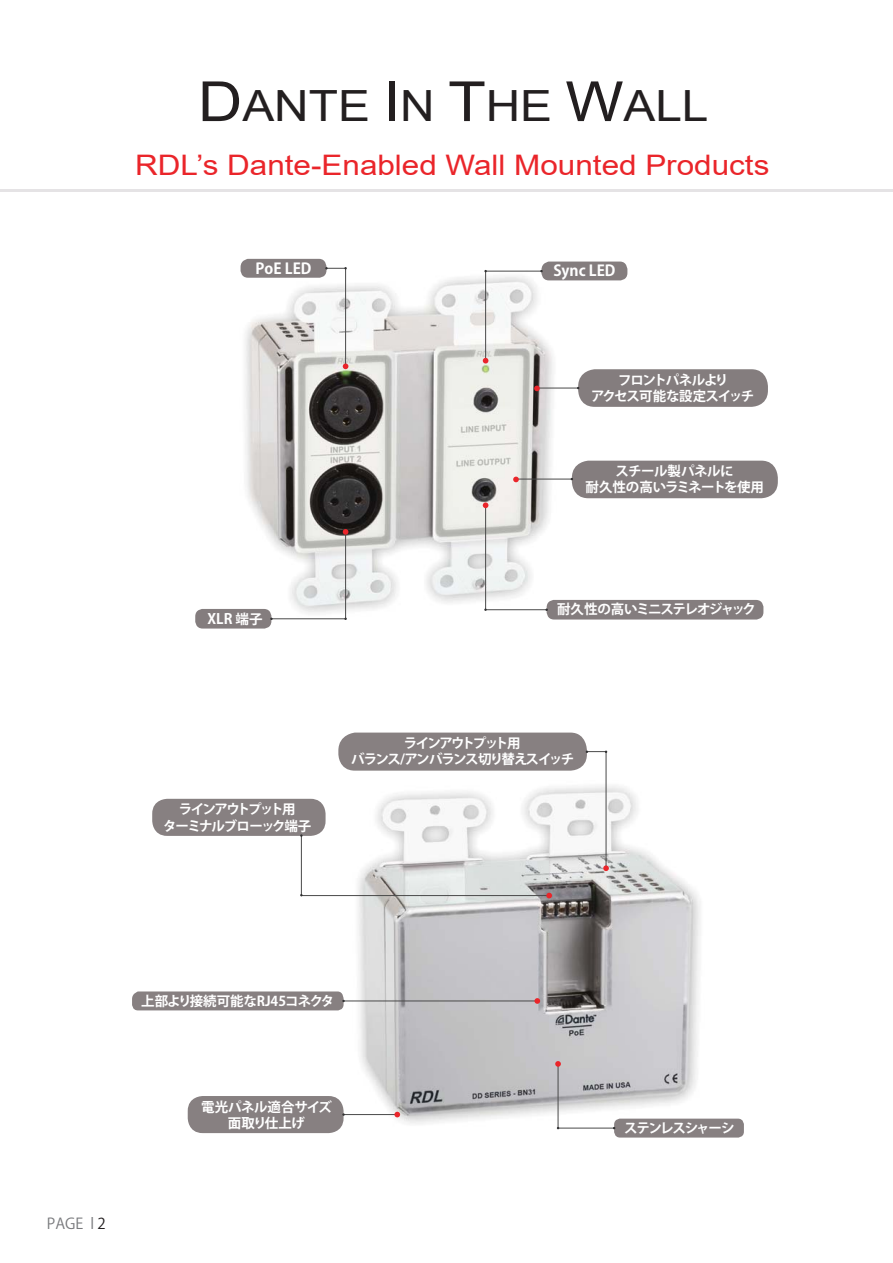
<style>
.page{position:relative;width:893px;height:1263px;background:#fff}
.page>*{position:absolute;margin:0;border:0;box-sizing:border-box;transform-origin:0 0}
.t1{font:43.05px "Arial";color:#231f20;scale:1.11 1}
.t2{font:28.35px "Arial";color:#ea252a;scale:1.11 1}
.t3{font:15px "Koz Go Pro Bold 90 msp RKSJ H";color:#fff}
.t4{font:15px "Koz Go Pro Regular 90 msp RKSJ H";color:#797a7d}
.t5{font:14.25px "Koz Go Pro Bold 90 msp RKSJ H";color:#fff}
.t6{font:13.5px/16.2px "Koz Go Pro Bold 90 msp RKSJ H";letter-spacing:-.09em;color:#fff;text-align:center}
.t7{font:13.5px/16.2px "Koz Go Pro Bold 90 msp RKSJ H";letter-spacing:-.02em;color:#fff;text-align:center}
.t8{font:13.5px/16.2px "Koz Go Pro Bold 90 msp RKSJ H";letter-spacing:-.13em;color:#fff;text-align:center}
.t9{font:13.5px/16.2px "Koz Go Pro Bold 90 msp RKSJ H";letter-spacing:-.03em;color:#fff;text-align:center}
.t10{font:13.5px/16.2px "Koz Go Pro Bold 90 msp RKSJ H";letter-spacing:-.11em;color:#fff;text-align:center}
.s1{font-size:55.35px}
.s2{font-size:13.5px}
.s3{color:#231f20}
</style>
<div class="page">
<div style="left:338px;top:733px;width:249px;height:38px;background:#878081;border-radius:17px"></div>
<div style="left:188px;top:1096px;width:156px;height:37px;background:#878081;border-radius:15px"></div>
<hr style="left:0;top:189px;width:892px;height:3px;background:#e5e3e5">
<img style="left:353px;top:780px;width:352px;height:348px">
<hr style="left:558px;top:1064px;width:1px;height:64px;background:#494949">
<hr style="left:301px;top:836px;width:1px;height:60px;background:#494949">
<hr style="left:606px;top:752px;width:1px;height:118px;background:#494949">
<hr style="left:558px;top:1128px;width:56px;height:1px;background:#494949">
<hr style="left:344px;top:1114px;width:54px;height:1px;background:#494949">
<hr style="left:344px;top:1001px;width:194px;height:1px;background:#494949">
<hr style="left:301px;top:895px;width:249px;height:1px;background:#494949">
<svg style="left:555px;top:1061px;width:6px;height:6px"></svg>
<svg style="left:603px;top:865px;width:6px;height:6px"></svg>
<svg style="left:394px;top:1112px;width:6px;height:5px"></svg>
<svg style="left:534px;top:998px;width:6px;height:6px"></svg>
<svg style="left:546px;top:893px;width:6px;height:5px"></svg>
<div style="left:614px;top:1119px;width:130px;height:19px;background:#878081;border-radius:6px"></div>
<div style="left:152px;top:799px;width:174px;height:37px;background:#878081;border-radius:15px"></div>
<svg style="left:586px;top:751px;width:21px;height:2px"></svg>
<img style="left:240px;top:271px;width:318px;height:348px">
<div style="left:541px;top:262px;width:86px;height:18px;background:#847d7e;border-radius:8px"></div>
<hr style="left:345px;top:532px;width:1px;height:87px;background:#494949">
<hr style="left:345px;top:269px;width:1px;height:99px;background:#494949">
<hr style="left:485px;top:503px;width:1px;height:107px;background:#494949">
<hr style="left:485px;top:271px;width:1px;height:91px;background:#494949">
<hr style="left:271px;top:618px;width:75px;height:1px;background:#494949">
<hr style="left:486px;top:271px;width:55px;height:1px;background:#494949">
<hr style="left:537px;top:388px;width:41px;height:1px;background:#494949">
<hr style="left:516px;top:479px;width:56px;height:1px;background:#494949">
<hr style="left:486px;top:609px;width:61px;height:1px;background:#494949">
<svg style="left:343px;top:529px;width:5px;height:6px"></svg>
<svg style="left:343px;top:364px;width:5px;height:5px"></svg>
<svg style="left:483px;top:502px;width:5px;height:6px"></svg>
<svg style="left:483px;top:358px;width:5px;height:6px"></svg>
<svg style="left:534px;top:386px;width:6px;height:5px"></svg>
<svg style="left:513px;top:477px;width:6px;height:5px"></svg>
<div style="left:195px;top:609px;width:76px;height:20px;background:#847d7e;border-radius:8px"></div>
<div style="left:578px;top:369px;width:190px;height:38px;background:#847d7e;border-radius:17px"></div>
<div style="left:572px;top:461px;width:206px;height:37px;background:#847d7e;border-radius:17px"></div>
<div style="left:547px;top:600px;width:216px;height:20px;background:#847d7e;border-radius:8px"></div>
<div style="left:241px;top:259px;width:85px;height:19px;background:#847d7e;border-radius:8px"></div>
<svg style="left:325px;top:267px;width:22px;height:2px"></svg>
<svg style="left:132px;top:991px;width:213px;height:19px;background:#8b8485"></svg>
<h1 class="t1" style="left:198px;top:82px;width:461px"><span class="s1">D</span>ANTE <span class="s1">I</span>N <span class="s1">T</span>HE <span class="s1">W</span>ALL</h1>
<h2 class="t2" style="left:135px;top:149px;width:573px">RDL’s Dante-Enabled Wall Mounted Products</h2>
<p class="t3" style="left:256px;top:263px;width:57px">PoE LED</p>
<p class="t5" style="left:207px;top:613px;width:56px">XLR <span class="s2">端子</span></p>
<p class="t3" style="left:553px;top:264px;width:64px">Sync LED</p>
<p class="t6" style="left:591px;top:373px;width:164px">フロントパネルより<br>アクセス可能な設定スイッチ</p>
<p class="t9" style="left:585px;top:464px;width:180px">スチール製パネルに<br>耐久性の高いラミネートを使用</p>
<p class="t6" style="left:557px;top:603px;width:200px">耐久性の高いミニステレオジャック</p>
<p class="t10" style="left:163px;top:803px;width:150px">ラインアウトプット用<br>ターミナルブローック端子</p>
<p class="t8" style="left:351px;top:737px;width:225px">ラインアウトプット用<br>バランス/アンバランス切り替えスイッチ</p>
<p class="t7" style="left:141px;top:995px;width:195px">上部より接続可能なRJ45コネクタ</p>
<p class="t4" style="left:47px;top:1218px;width:61px">PAGE l <span class="s3">2</span></p>
<p class="t7" style="left:201px;top:1101px;width:132px">電光パネル適合サイズ面取り仕上げ</p>
<p class="t6" style="left:624px;top:1121px;width:112px">ステンレスシャーシ</p>
</div>
